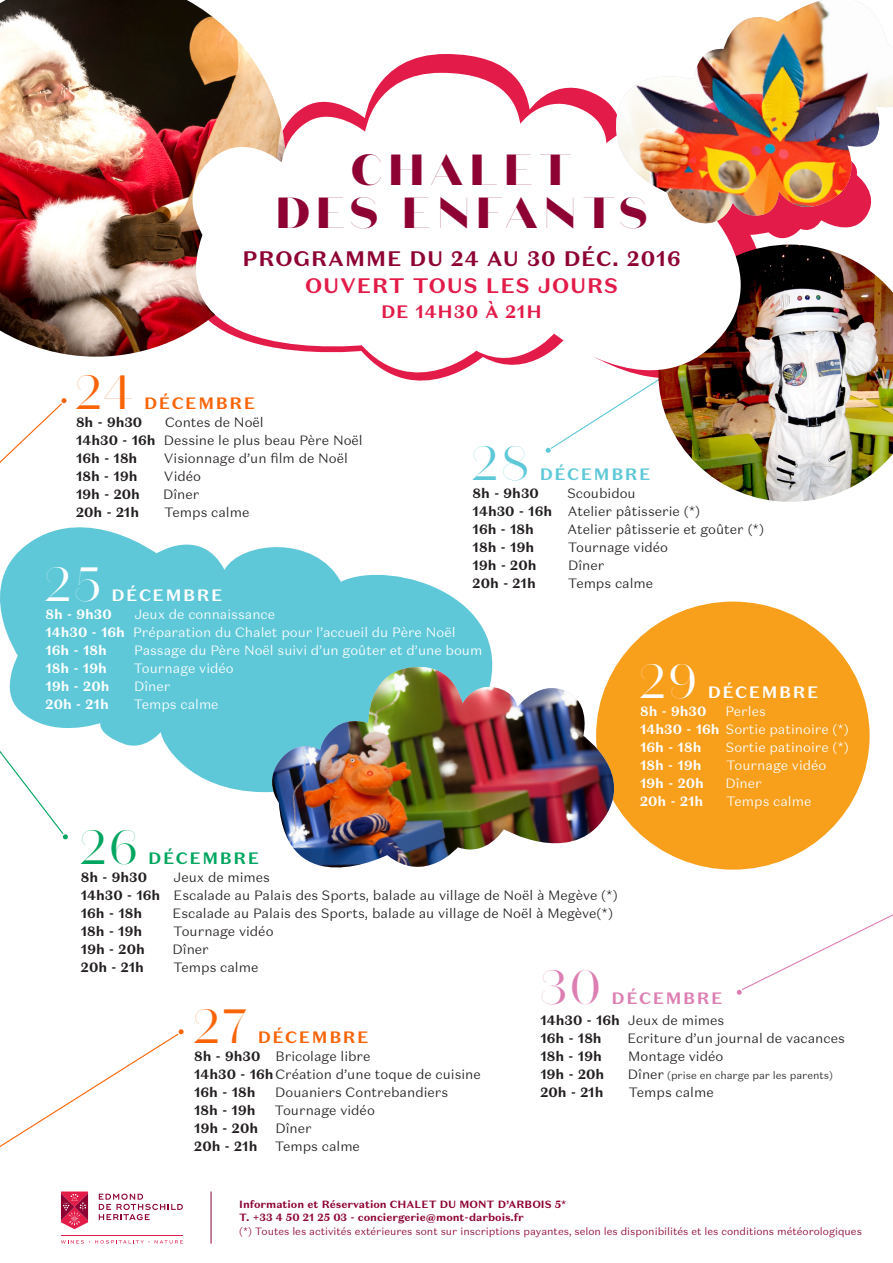
<style>
.page{position:relative;width:893px;height:1263px;background:#fff}
.page>*{position:absolute;margin:0;border:0;box-sizing:border-box;transform-origin:0 0}
.t1{font:48px "Domaine Sans Fine";color:#f96408}
.t2{font:48px "Domaine Sans Fine";color:#fff}
.t3{font:48px "Domaine Sans Fine";color:#5ec8d8}
.t4{font:48px "Domaine Sans Fine";color:#dd7eb3}
.t5{font:48px "Domaine Sans Fine";color:#00a65f}
.t6{font:800 43.5px/43.5px "Domaine Sans Fine";letter-spacing:.16em;color:#8d0233;text-align:center}
.t7{font:700 21px "Domaine Sans Text";letter-spacing:.04em;color:#8d0233}
.t8{font:700 21px "Domaine Sans Text";letter-spacing:.04em;color:#e31b49}
.t9{font:700 18px "Domaine Sans Text";letter-spacing:.04em;color:#e31b49}
.t10{font:700 16.5px "Domaine Sans Text";letter-spacing:.1em;color:#f96408}
.t11{font:700 16.5px "Domaine Sans Text";letter-spacing:.1em;color:#fff}
.t12{font:700 16.5px "Domaine Sans Text";letter-spacing:.1em;color:#5ec8d8}
.t13{font:700 16.5px "Domaine Sans Text";letter-spacing:.1em;color:#dd7eb3}
.t14{font:700 16.5px "Domaine Sans Text";letter-spacing:.1em;color:#00a65f}
.t15{font:300 13.5px "Domaine Sans Text";color:#231f20}
.t16{font:300 13.5px "Domaine Sans Text";color:#fff}
.t17{font:700 13.5px "Domaine Sans Text";color:#231f20}
.t18{font:700 13.5px "Domaine Sans Text";color:#fff}
.t19{font:300 10.5px "Domaine Sans Text";color:#8d0233}
.t20{font:700 10.5px "Domaine Sans Text";color:#8d0233}
.t21{font:300 10.5px "Domaine Sans Text";color:#231f20}
.s1{font-weight:700}
.s2{font-size:13.5px}
</style>
<div class="page">
<svg style="left:389px;top:54px;width:410px;height:365px"></svg>
<div style="left:596px;top:602px;width:274px;height:268px;background:#f89f1c;border-radius:50%"></div>
<img style="left:658px;top:245px;width:235px;height:257px">
<svg style="left:0;top:527px;width:493px;height:266px;fill:#5ec8d8"></svg>
<img style="left:0;top:0;width:261px;height:357px">
<svg style="left:157px;top:73px;width:623px;height:335px"></svg>
<svg style="left:261px;top:661px;width:376px;height:170px"></svg>
<img style="left:261px;top:667px;width:369px;height:201px">
<svg style="left:0;top:398px;width:67px;height:160px"></svg>
<svg style="left:737px;top:859px;width:156px;height:136px"></svg>
<svg style="left:0;top:690px;width:68px;height:149px"></svg>
<svg style="left:0;top:1029px;width:184px;height:118px"></svg>
<svg style="left:61px;top:1191px;width:27px;height:38px"></svg>
<svg style="left:99px;top:1193px;width:84px;height:27px"></svg>
<svg style="left:155px;top:1240px;width:28px;height:3px"></svg>
<svg style="left:61px;top:1240px;width:88px;height:3px"></svg>
<hr style="left:61px;top:1235px;width:122px;height:1px;background:#e31b49">
<hr style="left:211px;top:1191px;width:1px;height:52px;background:#8d0233">
<img style="left:607px;top:0;width:286px;height:232px">
<p class="t6" style="left:276px;top:148px;width:372px">CHALET<br>DES ENFANTS</p>
<p class="t7" style="left:243px;top:245px;width:439px">PROGRAMME DU 24 AU 30 DÉC. 2016</p>
<p class="t8" style="left:305px;top:272px;width:314px">OUVERT TOUS LES JOURS</p>
<p class="t9" style="left:381px;top:300px;width:162px">DE 14H30 À 21H</p>
<p class="t1" style="left:76px;top:363px;width:58px">24</p>
<p class="t10" style="left:144px;top:393px;width:112px">DÉCEMBRE</p>
<p class="t17" style="left:76px;top:414px;width:68px">8h - 9h30</p>
<p class="t15" style="left:165px;top:414px;width:100px">Contes de Noël</p>
<p class="t15" style="left:76px;top:432px;width:288px"><span class="s1">14h30 - 16h</span> Dessine le plus beau Père Noël</p>
<p class="t17" style="left:76px;top:450px;width:63px">16h - 18h</p>
<p class="t15" style="left:164px;top:450px;width:186px">Visionnage d’un film de Noël</p>
<p class="t17" style="left:76px;top:468px;width:63px">18h - 19h</p>
<p class="t15" style="left:164px;top:468px;width:39px">Vidéo</p>
<p class="t17" style="left:76px;top:486px;width:65px">19h - 20h</p>
<p class="t15" style="left:163px;top:486px;width:38px">Dîner</p>
<p class="t17" style="left:76px;top:504px;width:65px">20h - 21h</p>
<p class="t15" style="left:164px;top:504px;width:87px">Temps calme</p>
<p class="t2" style="left:45px;top:555px;width:56px">25</p>
<p class="t11" style="left:112px;top:585px;width:112px">DÉCEMBRE</p>
<p class="t3" style="left:473px;top:434px;width:57px">28</p>
<p class="t12" style="left:540px;top:464px;width:112px">DÉCEMBRE</p>
<p class="t17" style="left:473px;top:485px;width:68px">8h - 9h30</p>
<p class="t15" style="left:567px;top:485px;width:70px">Scoubidou</p>
<p class="t15" style="left:473px;top:503px;width:229px"><span class="s1">14h30 - 16h</span> Atelier pâtisserie (*)</p>
<p class="t17" style="left:473px;top:521px;width:63px">16h - 18h</p>
<p class="t15" style="left:568px;top:521px;width:198px">Atelier pâtisserie et goûter (*)</p>
<p class="t17" style="left:473px;top:539px;width:63px">18h - 19h</p>
<p class="t15" style="left:568px;top:539px;width:102px">Tournage vidéo</p>
<p class="t17" style="left:473px;top:557px;width:65px">19h - 20h</p>
<p class="t15" style="left:568px;top:557px;width:38px">Dîner</p>
<p class="t17" style="left:473px;top:575px;width:65px">20h - 21h</p>
<p class="t15" style="left:568px;top:575px;width:87px">Temps calme</p>
<p class="t18" style="left:45px;top:606px;width:68px">8h - 9h30</p>
<p class="t16" style="left:134px;top:606px;width:142px">Jeux de connaissance</p>
<p class="t16" style="left:45px;top:624px;width:411px"><span class="s1">14h30 - 16h</span> Préparation du Chalet pour l’accueil du Père Noël</p>
<p class="t18" style="left:45px;top:642px;width:63px">16h - 18h</p>
<p class="t16" style="left:134px;top:642px;width:350px">Passage du Père Noël suivi d’un goûter et d’une boum</p>
<p class="t18" style="left:45px;top:660px;width:63px">18h - 19h</p>
<p class="t16" style="left:133px;top:660px;width:102px">Tournage vidéo</p>
<p class="t18" style="left:45px;top:678px;width:65px">19h - 20h</p>
<p class="t16" style="left:134px;top:678px;width:38px">Dîner</p>
<p class="t18" style="left:45px;top:696px;width:65px">20h - 21h</p>
<p class="t16" style="left:133px;top:696px;width:87px">Temps calme</p>
<p class="t5" style="left:81px;top:817px;width:58px">26</p>
<p class="t14" style="left:148px;top:847px;width:112px">DÉCEMBRE</p>
<p class="t2" style="left:640px;top:652px;width:58px">29</p>
<p class="t11" style="left:708px;top:682px;width:112px">DÉCEMBRE</p>
<p class="t18" style="left:640px;top:703px;width:68px">8h - 9h30</p>
<p class="t16" style="left:725px;top:703px;width:42px">Perles</p>
<p class="t16" style="left:640px;top:721px;width:210px"><span class="s1">14h30 - 16h</span> Sortie patinoire (*)</p>
<p class="t18" style="left:640px;top:739px;width:63px">16h - 18h</p>
<p class="t16" style="left:726px;top:739px;width:124px">Sortie patinoire (*)</p>
<p class="t18" style="left:640px;top:757px;width:63px">18h - 19h</p>
<p class="t16" style="left:726px;top:757px;width:102px">Tournage vidéo</p>
<p class="t18" style="left:640px;top:775px;width:65px">19h - 20h</p>
<p class="t16" style="left:725px;top:775px;width:38px">Dîner</p>
<p class="t18" style="left:640px;top:793px;width:65px">20h - 21h</p>
<p class="t16" style="left:726px;top:793px;width:87px">Temps calme</p>
<p class="t17" style="left:81px;top:868px;width:68px">8h - 9h30</p>
<p class="t15" style="left:174px;top:868px;width:98px">Jeux de mimes</p>
<p class="t15" style="left:81px;top:886px;width:538px"><span class="s1">14h30 - 16h</span> Escalade au Palais des Sports, balade au village de Noël à Megève (*)</p>
<p class="t17" style="left:81px;top:904px;width:63px">16h - 18h</p>
<p class="t15" style="left:173px;top:904px;width:442px">Escalade au Palais des Sports, balade au village de Noël à Megève(*)</p>
<p class="t17" style="left:81px;top:922px;width:63px">18h - 19h</p>
<p class="t15" style="left:173px;top:922px;width:102px">Tournage vidéo</p>
<p class="t17" style="left:81px;top:940px;width:65px">19h - 20h</p>
<p class="t15" style="left:172px;top:940px;width:38px">Dîner</p>
<p class="t17" style="left:81px;top:958px;width:65px">20h - 21h</p>
<p class="t15" style="left:173px;top:958px;width:87px">Temps calme</p>
<p class="t4" style="left:540px;top:957px;width:61px">30</p>
<p class="t13" style="left:612px;top:987px;width:112px">DÉCEMBRE</p>
<p class="t15" style="left:540px;top:1011px;width:185px"><span class="s1">14h30 - 16h</span> Jeux de mimes</p>
<p class="t17" style="left:540px;top:1029px;width:63px">16h - 18h</p>
<p class="t15" style="left:627px;top:1029px;width:219px">Ecriture d’un journal de vacances</p>
<p class="t17" style="left:540px;top:1047px;width:63px">18h - 19h</p>
<p class="t15" style="left:628px;top:1047px;width:97px">Montage vidéo</p>
<p class="t17" style="left:540px;top:1065px;width:65px">19h - 20h</p>
<p class="t21" style="left:628px;top:1068px;width:207px"><span class="s2">Dîner</span> (prise en charge par les parents)</p>
<p class="t17" style="left:540px;top:1083px;width:65px">20h - 21h</p>
<p class="t15" style="left:628px;top:1083px;width:87px">Temps calme</p>
<p class="t1" style="left:194px;top:997px;width:54px">27</p>
<p class="t10" style="left:258px;top:1027px;width:112px">DÉCEMBRE</p>
<p class="t15" style="left:194px;top:1048px;width:178px"><span class="s1">8h - 9h30</span> Bricolage libre</p>
<p class="t15" style="left:194px;top:1066px;width:288px"><span class="s1">14h30 - 16h</span>Création d’une toque de cuisine</p>
<p class="t17" style="left:194px;top:1083px;width:63px">16h - 18h</p>
<p class="t15" style="left:275px;top:1084px;width:175px">Douaniers Contrebandiers</p>
<p class="t17" style="left:194px;top:1101px;width:63px">18h - 19h</p>
<p class="t15" style="left:275px;top:1102px;width:102px">Tournage vidéo</p>
<p class="t17" style="left:194px;top:1119px;width:65px">19h - 20h</p>
<p class="t15" style="left:275px;top:1120px;width:38px">Dîner</p>
<p class="t17" style="left:194px;top:1137px;width:65px">20h - 21h</p>
<p class="t15" style="left:275px;top:1138px;width:87px">Temps calme</p>
<p class="t20" style="left:239px;top:1197px;width:329px">Information et Réservation CHALET DU MONT D’ARBOIS 5*</p>
<p class="t20" style="left:239px;top:1211px;width:286px">T. +33 4 50 21 25 03 - conciergerie@mont-darbois.fr</p>
<p class="t19" style="left:239px;top:1224px;width:624px">(*) Toutes les activités extérieures sont sur inscriptions payantes, selon les disponibilités et les conditions météorologiques</p>
</div>
